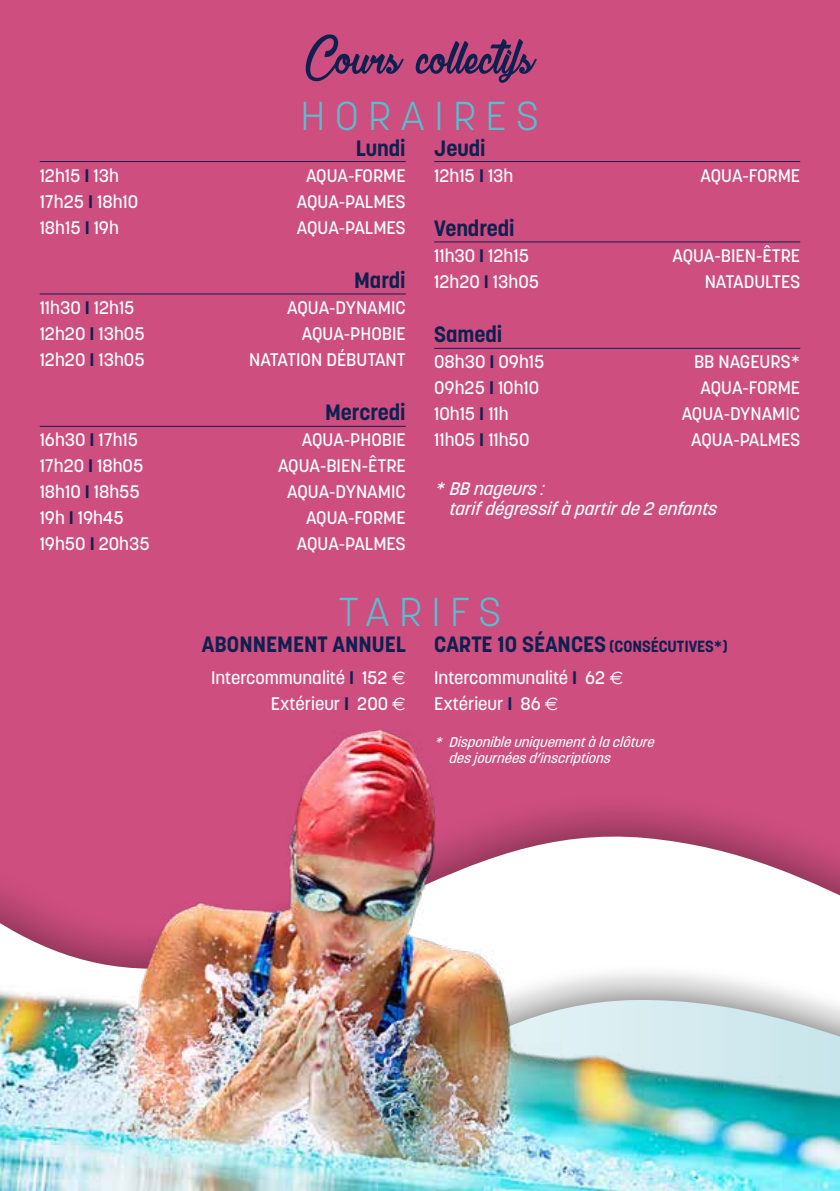
<style>
.page{position:relative;width:840px;height:1191px;background:#fff}
.page>*{position:absolute;margin:0;border:0;box-sizing:border-box;transform-origin:0 0}
.t1{font:56px "La Cithare Personal Use Only";color:#0e2050}
.t2{font:300 40px "Korolev";letter-spacing:.25em;color:#55c0d0}
.t3{font:700 22px "Korolev";color:#0e2050}
.t4{font:500 18px/26px "Korolev";color:#fff}
.t5{font:italic 500 18px/20px "Korolev";color:#fff}
.t6{font:700 16px "Korolev";color:#0e2050}
.t7{font:italic 500 14px/16px "Korolev";color:#fff}
.s1{font-weight:700;color:#0e2050}
.s2{font-family:"Euro Sans";font-weight:400}
.s3{font-size:22px}
</style>
<div class="page">
<div style="left:0;top:0;width:839px;height:1191px;background:#ce4e80"></div>
<hr style="left:434px;top:161px;width:365px;height:1px;background:#0e2050">
<hr style="left:434px;top:242px;width:365px;height:1px;background:#0e2050">
<hr style="left:434px;top:348px;width:365px;height:1px;background:#0e2050">
<hr style="left:40px;top:161px;width:365px;height:1px;background:#0e2050">
<hr style="left:40px;top:294px;width:365px;height:1px;background:#0e2050">
<hr style="left:40px;top:426px;width:365px;height:1px;background:#0e2050">
<img style="left:0;top:729px;width:839px;height:462px">
<hr style="left:839px;top:0;width:1px;height:1191px;background:#0e2050">
<h1 class="t1" style="left:305px;top:29px;width:230px">Cours collectifs</h1>
<h2 class="t2" style="left:301px;top:90px;width:239px">HORAIRES</h2>
<p class="t3" style="left:356px;top:134px;width:51px">Lundi</p>
<p class="t4" style="left:40px;top:162px;width:81px">12h15 <span class="s1">I</span> 13h</p>
<p class="t4" style="left:306px;top:162px;width:101px">AQUA-FORME</p>
<p class="t4" style="left:40px;top:188px;width:100px">17h25 <span class="s1">I</span> 18h10</p>
<p class="t4" style="left:297px;top:188px;width:110px">AQUA-PALMES</p>
<p class="t4" style="left:40px;top:214px;width:81px">18h15 <span class="s1">I</span> 19h</p>
<p class="t4" style="left:297px;top:214px;width:110px">AQUA-PALMES</p>
<p class="t3" style="left:354px;top:266px;width:53px">Mardi</p>
<p class="t4" style="left:40px;top:295px;width:96px">11h30 <span class="s1">I</span> 12h15</p>
<p class="t4" style="left:287px;top:295px;width:120px">AQUA-DYNAMIC</p>
<p class="t4" style="left:40px;top:321px;width:106px">12h20 <span class="s1">I</span> 13h05</p>
<p class="t4" style="left:302px;top:321px;width:105px">AQUA-PHOBIE</p>
<p class="t4" style="left:40px;top:347px;width:106px">12h20 <span class="s1">I</span> 13h05</p>
<p class="t4" style="left:249px;top:347px;width:158px">NATATION DÉBUTANT</p>
<p class="t3" style="left:325px;top:399px;width:82px">Mercredi</p>
<p class="t4" style="left:40px;top:427px;width:100px">16h30 <span class="s1">I</span> 17h15</p>
<p class="t4" style="left:302px;top:427px;width:105px">AQUA-PHOBIE</p>
<p class="t4" style="left:40px;top:453px;width:105px">17h20 <span class="s1">I</span> 18h05</p>
<p class="t4" style="left:278px;top:453px;width:129px">AQUA-BIEN-ÊTRE</p>
<p class="t4" style="left:40px;top:479px;width:102px">18h10 <span class="s1">I</span> 18h55</p>
<p class="t4" style="left:287px;top:479px;width:120px">AQUA-DYNAMIC</p>
<p class="t4" style="left:40px;top:505px;width:86px">19h <span class="s1">I</span> 19h45</p>
<p class="t4" style="left:306px;top:505px;width:101px">AQUA-FORME</p>
<p class="t4" style="left:40px;top:531px;width:111px">19h50 <span class="s1">I</span> 20h35</p>
<p class="t4" style="left:297px;top:531px;width:110px">AQUA-PALMES</p>
<p class="t3" style="left:434px;top:134px;width:53px">Jeudi</p>
<p class="t4" style="left:434px;top:162px;width:81px">12h15 <span class="s1">I</span> 13h</p>
<p class="t4" style="left:700px;top:162px;width:101px">AQUA-FORME</p>
<p class="t3" style="left:434px;top:214px;width:82px">Vendredi</p>
<p class="t4" style="left:434px;top:243px;width:96px">11h30 <span class="s1">I</span> 12h15</p>
<p class="t4" style="left:672px;top:243px;width:129px">AQUA-BIEN-ÊTRE</p>
<p class="t4" style="left:434px;top:269px;width:106px">12h20 <span class="s1">I</span> 13h05</p>
<p class="t4" style="left:704px;top:269px;width:97px">NATADULTES</p>
<p class="t3" style="left:434px;top:321px;width:70px">Samedi</p>
<p class="t4" style="left:434px;top:349px;width:112px">08h30 <span class="s1">I</span> 09h15</p>
<p class="t4" style="left:693px;top:349px;width:108px">BB NAGEURS*</p>
<p class="t4" style="left:434px;top:375px;width:106px">09h25 <span class="s1">I</span> 10h10</p>
<p class="t4" style="left:700px;top:375px;width:101px">AQUA-FORME</p>
<p class="t4" style="left:434px;top:401px;width:76px">10h15 <span class="s1">I</span> 11h</p>
<p class="t4" style="left:681px;top:401px;width:120px">AQUA-DYNAMIC</p>
<p class="t4" style="left:434px;top:427px;width:97px">11h05 <span class="s1">I</span> 11h50</p>
<p class="t4" style="left:691px;top:427px;width:110px">AQUA-PALMES</p>
<p class="t5" style="left:448px;top:478px;width:275px;text-indent:-14px">* BBnageurs: tarifdégressifàpartirde2enfants</p>
<h2 class="t2" style="left:338px;top:586px;width:164px">TARIFS</h2>
<p class="t3" style="left:202px;top:630px;width:205px">ABONNEMENT ANNUEL</p>
<p class="t4" style="left:211px;top:664px;width:196px;text-align:right">Intercommunalité <span class="s1">I</span> 152 <span class="s2">€<br></span>Extérieur <span class="s1">I</span> 200 <span class="s2">€</span></p>
<p class="t6" style="left:434px;top:636px;width:295px"><span class="s3">CARTE 10 SÉANCES</span> (CONSÉCUTIVES*)</p>
<p class="t4" style="left:434px;top:664px;width:190px">Intercommunalité <span class="s1">I</span> 62 <span class="s2">€<br></span>Extérieur <span class="s1">I</span> 86 <span class="s2">€</span></p>
<p class="t7" style="left:448px;top:734px;width:211px;text-indent:-14px">* Disponibleuniquementàlaclôture desjournéesd’inscriptions</p>
</div>
